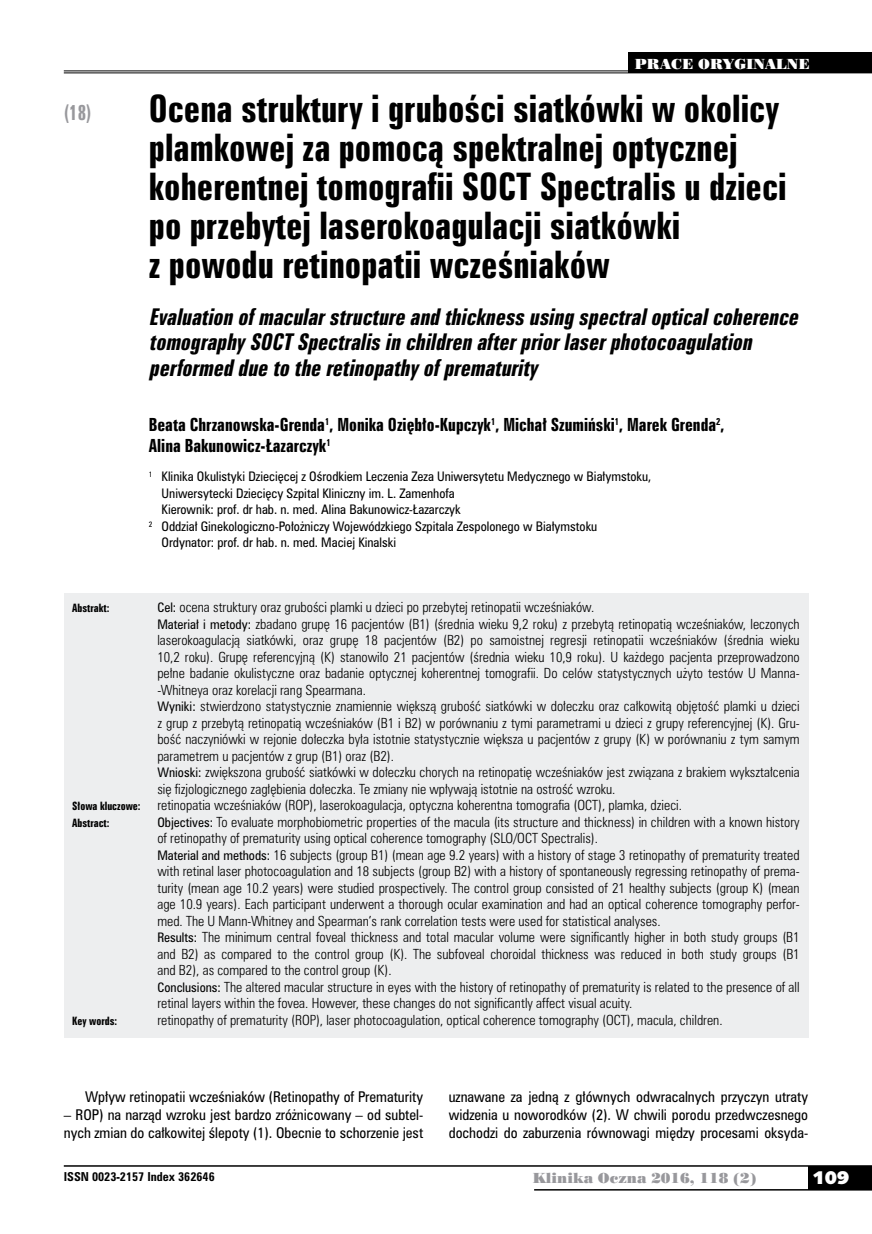
<style>
.page{position:relative;width:872px;height:1234px;background:#fff}
.page>*{position:absolute;margin:0;border:0;box-sizing:border-box;transform-origin:0 0}
.t1{font:34.5px/39px "Zurich Bd X Cn PL";color:#000}
.t2{font:italic 21px/25.5px "Zurich Bd X Cn PL";color:#000}
.t3{font:19.5px "Zurich Bd X Cn PL";color:#98989c;scale:.9 1}
.t4{font:18px "Humanst 531 U Blk PL";color:#fff}
.t5{font:16.5px/21px "Zurich Bd X Cn PL";color:#000}
.t6{font:13.5px/18px "Zurich Cn PL";color:#000}
.t7{font:13.5px "Poster Bodoni PL";color:#98989c}
.t8{font:13.5px "Poster Bodoni PL";color:#fff}
.t9{font:12.75px/16.5px "Zurich Lt Cn PL";color:#000}
.t10{font:12px "Zurich Cn PL";color:#000}
.t11{font:700 11.25px "Zurich Cn PL";color:#000}
.t12{font:10.5px "Zurich Bd X Cn PL";color:#000}
.s1{font-family:"Zurich Cn PL";font-size:12px}
</style>
<div class="page">
<div style="left:808px;top:1165px;width:64px;height:24px;background:#000"></div>
<hr style="left:64px;top:1164px;width:808px;height:2px;background:#000">
<hr style="left:534px;top:1188px;width:338px;height:2px;background:#000">
<div style="left:64px;top:593px;width:744px;height:444px;background:#edeeef"></div>
<hr style="left:64px;top:70px;width:808px;height:1px;background:#000">
<hr style="left:64px;top:72px;width:808px;height:1px;background:#000">
<div style="left:628px;top:53px;width:244px;height:20px;background:#000"></div>
<h3 class="t3" style="left:64px;top:100px;width:32px">(18)</h3>
<p class="t8" style="left:635px;top:55px;width:176px">PRACE ORYGINALNE</p>
<h1 class="t1" style="left:149px;top:89px;width:639px">Ocena struktury i grubości siatkówki w okolicy plamkowej za pomocą spektralnej optycznej koherentnej tomografii SOCT Spectralis u dzieci po przebytej laserokoagulacji siatkówki<br>z powodu retinopatii wcześniaków</h1>
<h2 class="t2" style="left:149px;top:304px;width:656px">Evaluation ofmacularstructure andthicknessusingspectralopticalcoherence tomographySOCTSpectralisin children afterpriorlaserphotocoagulation performeddue to the retinopathyofprematurity</h2>
<p class="t5" style="left:149px;top:414px;width:577px">Beata Chrzanowska-Grenda<sup>1</sup>, Monika Oziębło-Kupczyk<sup>1</sup>, Michał Szumiński<sup>1</sup>, Marek Grenda<sup>2</sup>,<br>Alina Bakunowicz-Łazarczyk<sup>1</sup></p>
<p class="t10" style="left:149px;top:468px;width:504px"><sup>1</sup> Klinika Okulistyki Dziecięcej z Ośrodkiem Leczenia Zeza Uniwersytetu Medycznego w Białymstoku,</p>
<p class="t10" style="left:162px;top:485px;width:295px">Uniwersytecki Dziecięcy Szpital Kliniczny im. L. Zamenhofa</p>
<p class="t10" style="left:162px;top:501px;width:301px">Kierownik: prof. dr hab. n. med. Alina Bakunowicz-Łazarczyk</p>
<p class="t10" style="left:149px;top:518px;width:450px"><sup>2</sup> Oddział Ginekologiczno-Położniczy Wojewódzkiego Szpitala Zespolonego w Białymstoku</p>
<p class="t10" style="left:162px;top:534px;width:236px">Ordynator: prof. dr hab. n. med. Maciej Kinalski</p>
<p class="t12" style="left:72px;top:601px;width:39px">Abstrakt:</p>
<p class="t9" style="left:157px;top:598px;width:644px"><span class="s1">Cel:</span> ocena struktury oraz grubości plamki u dzieci po przebytej retinopatii wcześniaków.<br><span class="s1">Materiał i metody:</span> zbadano grupę 16 pacjentów (B1) (średnia wieku 9,2 roku) z przebytą retinopatią wcześniaków, leczonych laserokoagulacją siatkówki, oraz grupę 18 pacjentów (B2) po samoistnej regresji retinopatii wcześniaków (średnia wieku 10,2 roku). Grupę referencyjną (K) stanowiło 21 pacjentów (średnia wieku 10,9 roku). U każdego pacjenta przeprowadzono pełne badanie okulistyczne oraz badanie optycznej koherentnej tomografii. Do celów statystycznych użyto testów U Manna--Whitneya oraz korelacji rang Spearmana.<br><span class="s1">Wyniki:</span> stwierdzono statystycznie znamiennie większą grubość siatkówki w dołeczku oraz całkowitą objętość plamki u dzieci z grup z przebytą retinopatią wcześniaków (B1 i B2) w porównaniu z tymi parametrami u dzieci z grupy referencyjnej (K). Gru&shy;bość naczyniówki w rejonie dołeczka była istotnie statystycznie większa u pacjentów z grupy (K) w porównaniu z tym samym parametrem u pacjentów z grup (B1) oraz (B2).<br><span class="s1">Wnioski:</span> zwiększona grubość siatkówki w dołeczku chorych na retinopatię wcześniaków jest związana z brakiem wykształcenia się fizjologicznego zagłębienia dołeczka. Te zmiany nie wpływają istotnie na ostrość wzroku.</p>
<p class="t12" style="left:72px;top:799px;width:70px">Słowa kluczowe:</p>
<p class="t9" style="left:157px;top:796px;width:526px">retinopatia wcześniaków (ROP), laserokoagulacja, optyczna koherentna tomografia (OCT), plamka, dzieci.</p>
<p class="t12" style="left:72px;top:815px;width:39px">Abstract:</p>
<p class="t9" style="left:157px;top:813px;width:644px"><span class="s1">Objectives:</span> To evaluate morphobiometric properties of the macula (its structure and thickness) in children with a known history of retinopathy of prematurity using optical coherence tomography (SLO/OCT Spectralis).<br><span class="s1">Material and methods:</span> 16 subjects (group B1) (mean age 9.2 years) with a history of stage 3 retinopathy of prematurity treated with retinal laser photocoagulation and 18 subjects (group B2) with a history of spontaneously regressing retinopathy of prema&shy;turity (mean age 10.2 years) were studied prospectively. The control group consisted of 21 healthy subjects (group K) (mean age 10.9 years). Each participant underwent a thorough ocular examination and had an optical coherence tomography perfor&shy;med. The U Mann-Whitney and Spearman’s rank correlation tests were used for statistical analyses.<br><span class="s1">Results:</span> The minimum central foveal thickness and total macular volume were significantly higher in both study groups (B1 and B2) as compared to the control group (K). The subfoveal choroidal thickness was reduced in both study groups (B1 and B2), as compared to the control group (K).<br><span class="s1">Conclusions:</span> The altered macular structure in eyes with the history of retinopathy of prematurity is related to the presence of all retinal layers within the fovea. However, these changes do not significantly affect visual acuity.</p>
<p class="t12" style="left:72px;top:1013px;width:46px">Key words:</p>
<p class="t9" style="left:157px;top:1011px;width:566px">retinopathy of prematurity (ROP), laser photocoagulation, optical coherence tomography (OCT), macula, children.</p>
<p class="t6" style="left:85px;top:1087px;width:340px">Wpływ retinopatii wcześniaków (Retinopathy of Prematurity</p>
<p class="t6" style="left:64px;top:1105px;width:361px">– ROP) na narząd wzroku jest bardzo zróżnicowany – od subtel&shy;nych zmian do całkowitej ślepoty (1). Obecnie to schorzenie jest</p>
<p class="t6" style="left:449px;top:1087px;width:361px;text-align:justify">uznawane za jedną z głównych odwracalnych przyczyn utraty widzenia u noworodków (2). W chwili porodu przedwczesnego dochodzi do zaburzenia równowagi między procesami oksyda-</p>
<p class="t11" style="left:64px;top:1168px;width:152px">ISSN 0023-2157 Index 362646</p>
<p class="t7" style="left:532px;top:1168px;width:225px">Klinika Oczna 2016, 118 (2)</p>
<h3 class="t4" style="left:812px;top:1165px;width:38px">109</h3>
</div>
